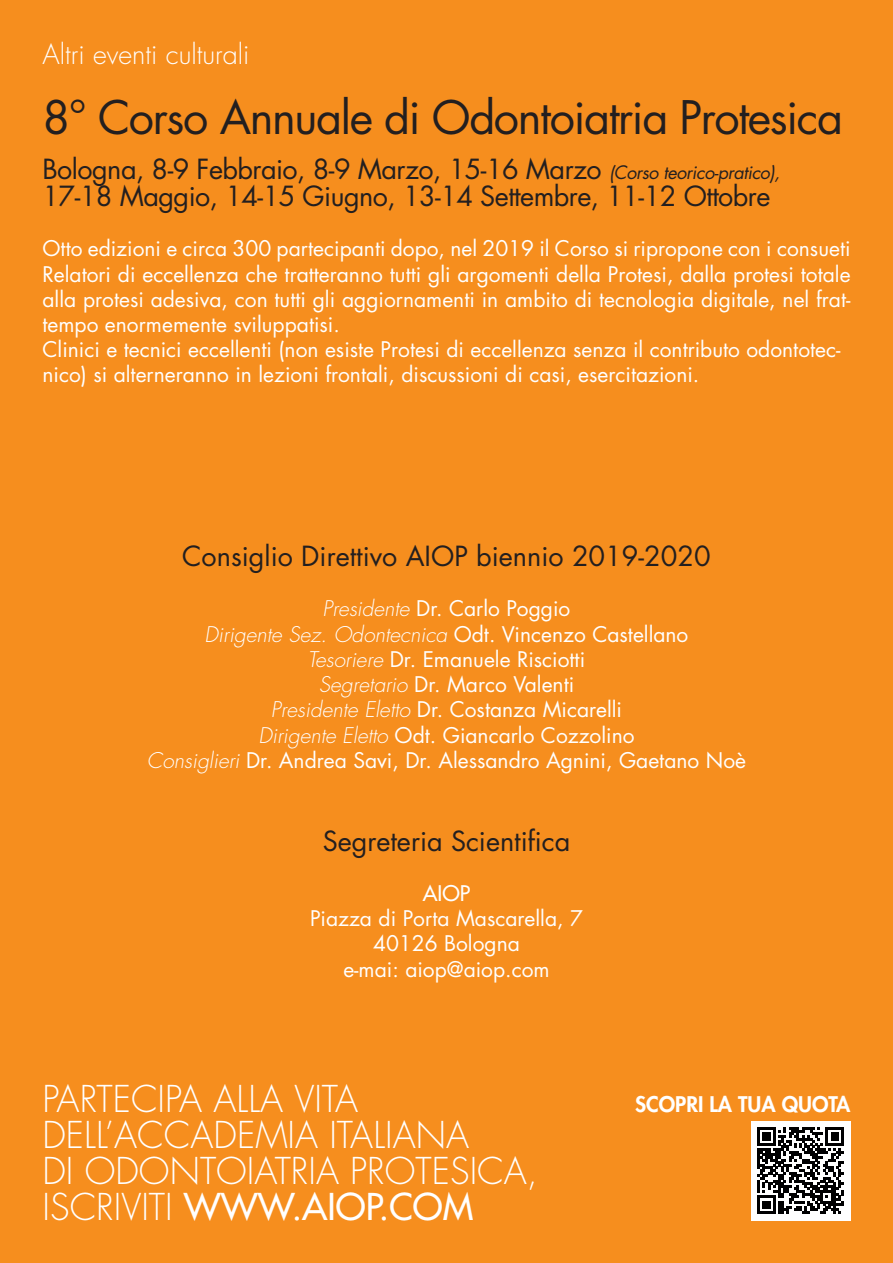
<style>
.page{position:relative;width:893px;height:1263px;background:#f68e1e}
.page>*{position:absolute;margin:0;border:0;box-sizing:border-box;transform-origin:0 0}
.t1{font:45px "Futura";letter-spacing:-.03em;color:#231f20}
.t2{font:300 36px/36px "Futura";color:#fff}
.t3{font:27px/27px "Futura";letter-spacing:-.02em;color:#231f20}
.t4{font:27px "Futura";color:#231f20}
.t5{font:300 27px "Futura";color:#fff}
.t6{font:21px/25.2px "Futura";color:#fff;text-align:center}
.t7{font:800 21px "Futura";color:#fff}
.t8{font:21px "Futura";color:#fff}
.s1{font-style:italic;font-size:18px}
.s2{font-weight:300;font-style:italic}
.s3{font-weight:400}
</style>
<div class="page">
<div style="left:751px;top:1121px;width:99px;height:99px;background:#fff"></div>
<svg style="left:757px;top:1127px;width:87px;height:87px"></svg>
<p class="t5" style="left:43px;top:38px;width:209px">Altri eventi culturali</p>
<h1 class="t1" style="left:43px;top:89px;width:802px">8° Corso Annuale di Odontoiatria Protesica</h1>
<p class="t3" style="left:43px;top:156px;width:739px">Bologna, 8-9 Febbraio, 8-9 Marzo, 15-16 Marzo <span class="s1">(Corso teorico-pratico),<br></span>17-18 Maggio, 14-15 Giugno, 13-14 Settembre, 11-12 Ottobre</p>
<p class="t6" style="left:43px;top:236px;width:809px;text-align:left">Otto edizioni e circa 300 partecipanti dopo, nel 2019 il Corso si ripropone con i consueti Relatori di eccellenza che tratteranno tutti gli argomenti della Protesi, dalla protesi totale alla protesi adesiva, con tutti gli aggiornamenti in ambito di tecnologia digitale, nel frat&shy;tempo enormemente sviluppatisi.<br>Clinici e tecnici eccellenti (non esiste Protesi di eccellenza senza il contributo odontotec&shy;nico) si alterneranno in lezioni frontali, discussioni di casi, esercitazioni.</p>
<p class="t4" style="left:182px;top:539px;width:530px">Consiglio Direttivo AIOP biennio 2019-2020</p>
<p class="t6" style="left:147px;top:596px;width:601px"><span class="s2">Presidente</span> Dr. Carlo Poggio<br><span class="s2">Dirigente Sez. Odontecnica</span> Odt. Vincenzo Castellano<br><span class="s2">Tesoriere</span> Dr. Emanuele Risciotti<br><span class="s2">Segretario</span> Dr. Marco Valenti<br><span class="s2">Presidente Eletto</span> Dr. Costanza Micarelli<br><span class="s2">Dirigente Eletto</span> Odt. Giancarlo Cozzolino<br><span class="s2">Consiglieri</span> Dr. Andrea Savi, Dr. Alessandro Agnini, Gaetano Noè</p>
<p class="t4" style="left:323px;top:823px;width:249px">Segreteria Scientifica</p>
<p class="t8" style="left:423px;top:880px;width:49px">AIOP</p>
<p class="t6" style="left:310px;top:906px;width:274px">Piazza di Porta Mascarella, 7<br>40126 Bologna<br>e-mai: aiop@aiop.com</p>
<h2 class="t2" style="left:43px;top:1082px;width:497px">PARTECIPA ALLA VITA<br>DELL’ACCADEMIA ITALIANA<br>DI ODONTOIATRIA PROTESICA,<br>ISCRIVITI <span class="s3">WWW.AIOP.COM</span></h2>
<p class="t7" style="left:635px;top:1091px;width:217px">SCOPRI LA TUA QUOTA</p>
</div>
